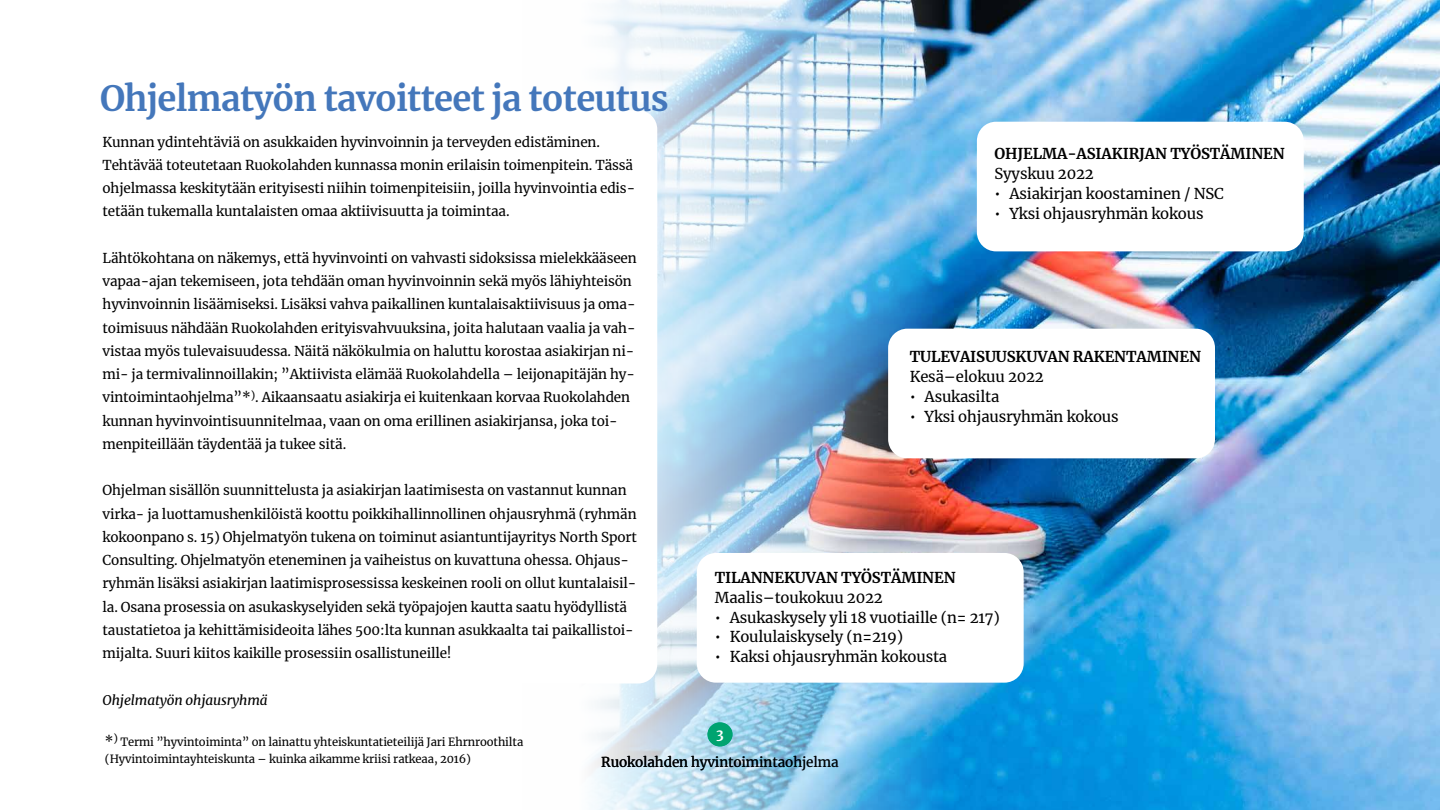
<style>
.page{position:relative;width:1440px;height:810px;background:#fff}
.page>*{position:absolute;margin:0;border:0;box-sizing:border-box;transform-origin:0 0}
.t1{font:700 34.5px "Merriweather";letter-spacing:-.02em;color:#47b}
.t2{font:14.85px "Merriweather";letter-spacing:-.01em;color:#000}
.t3{font:700 14.85px "Merriweather";letter-spacing:-.01em;color:#000}
.t4{font:13.5px/23.2px "Merriweather";letter-spacing:-.01em;color:#000}
.t5{font:italic 13.5px "Merriweather";letter-spacing:-.01em;color:#000}
.t6{font:700 13.5px "Merriweather";color:#fff}
.t7{font:11.25px/17.2px "Merriweather";letter-spacing:-.01em;color:#000}
.s1{font-size:13.5px}
</style>
<div class="page">
<img style="left:592px;top:0;width:848px;height:810px">
<div style="left:977px;top:122px;width:327px;height:129px;background:#fff;border-radius:19px"></div>
<div style="left:888px;top:329px;width:327px;height:129px;background:#fff;border-radius:19px"></div>
<div style="left:697px;top:553px;width:327px;height:130px;background:#fff;border-radius:19px"></div>
<div style="left:708px;top:722px;width:24px;height:24px;background:#00a470;border-radius:50%"></div>
<div style="left:499px;top:110px;width:158px;height:574px;background:#fff;border-radius:19px"></div>
<h1 class="t1" style="left:100px;top:75px;width:570px">Ohjelmatyön tavoitteet ja toteutus</h1>
<p class="t4" style="left:103px;top:130px;width:534px">Kunnan ydintehtäviä on asukkaiden hyvinvoinnin ja terveyden edistäminen.<br>Tehtävää toteutetaan Ruokolahden kunnassa monin erilaisin toimenpitein. Tässä ohjelmassa keskitytään erityisesti niihin toimenpiteisiin, joilla hyvinvointia edis&shy;tetään tukemalla kuntalaisten omaa aktiivisuutta ja toimintaa.</p>
<p class="t4" style="left:103px;top:246px;width:536px">Lähtökohtana on näkemys, että hyvinvointi on vahvasti sidoksissa mielekkääseen vapaa-ajan tekemiseen, jota tehdään oman hyvinvoinnin sekä myös lähiyhteisön hyvinvoinnin lisäämiseksi. Lisäksi vahva paikallinen kuntalaisaktiivisuus ja oma&shy;toimisuus nähdään Ruokolahden erityisvahvuuksina, joita halutaan vaalia ja vah&shy;vistaa myös tulevaisuudessa. Näitä näkökulmia on haluttu korostaa asiakirjan ni&shy;mi- ja termivalinnoillakin; ”Aktiivista elämää Ruokolahdella – leijonapitäjän hy&shy;vintoimintaohjelma”*<sup>)</sup>. Aikaansaatu asiakirja ei kuitenkaan korvaa Ruokolahden kunnan hyvinvointisuunnitelmaa, vaan on oma erillinen asiakirjansa, joka toi&shy;menpiteillään täydentää ja tukee sitä.</p>
<p class="t4" style="left:103px;top:479px;width:536px">Ohjelman sisällön suunnittelusta ja asiakirjan laatimisesta on vastannut kunnan virka- ja luottamushenkilöistä koottu poikkihallinnollinen ohjausryhmä (ryhmän kokoonpano s. 15) Ohjelmatyön tukena on toiminut asiantuntijayritys North Sport Consulting. Ohjelmatyön eteneminen ja vaiheistus on kuvattuna ohessa. Ohjaus&shy;ryhmän lisäksi asiakirjan laatimisprosessissa keskeinen rooli on ollut kuntalaisil&shy;la. Osana prosessia on asukaskyselyiden sekä työpajojen kautta saatu hyödyllistä taustatietoa ja kehittämisideoita lähes 500:lta kunnan asukkaalta tai paikallistoi&shy;mijalta. Suuri kiitos kaikille prosessiin osallistuneille!</p>
<p class="t5" style="left:103px;top:690px;width:167px">Ohjelmatyön ohjausryhmä</p>
<p class="t3" style="left:995px;top:143px;width:292px">OHJELMA-ASIAKIRJAN TYÖSTÄMINEN</p>
<p class="t2" style="left:995px;top:163px;width:101px">Syyskuu 2022</p>
<p class="t2" style="left:995px;top:183px;width:231px">• Asiakirjan koostaminen / NSC</p>
<p class="t2" style="left:995px;top:203px;width:210px">• Yksi ohjausryhmän kokous</p>
<p class="t3" style="left:910px;top:347px;width:293px">TULEVAISUUSKUVAN RAKENTAMINEN</p>
<p class="t2" style="left:910px;top:367px;width:135px">Kesä–elokuu 2022</p>
<p class="t2" style="left:910px;top:386px;width:91px">• Asukasilta</p>
<p class="t2" style="left:910px;top:406px;width:210px">• Yksi ohjausryhmän kokous</p>
<p class="t3" style="left:715px;top:567px;width:242px">TILANNEKUVAN TYÖSTÄMINEN</p>
<p class="t2" style="left:715px;top:587px;width:169px">Maalis–toukokuu 2022</p>
<p class="t2" style="left:715px;top:607px;width:287px">• Asukaskysely yli 18 vuotiaille (n= 217)</p>
<p class="t2" style="left:715px;top:627px;width:190px">• Koululaiskysely (n=219)</p>
<p class="t2" style="left:715px;top:646px;width:234px">• Kaksi ohjausryhmän kokousta</p>
<p class="t7" style="left:105px;top:733px;width:420px"><span class="s1">*</span><sup>)</sup> Termi ”hyvintoiminta” on lainattu yhteiskuntatieteilijä Jari Ehrnroothilta (Hyvintoimintayhteiskunta – kuinka aikamme kriisi ratkeaa, 2016)</p>
<p class="t6" style="left:716px;top:725px;width:9px">3</p>
<p class="t4" style="left:601px;top:750px;width:239px">Ruokolahden hyvintoimintaohjelma</p>
</div>
